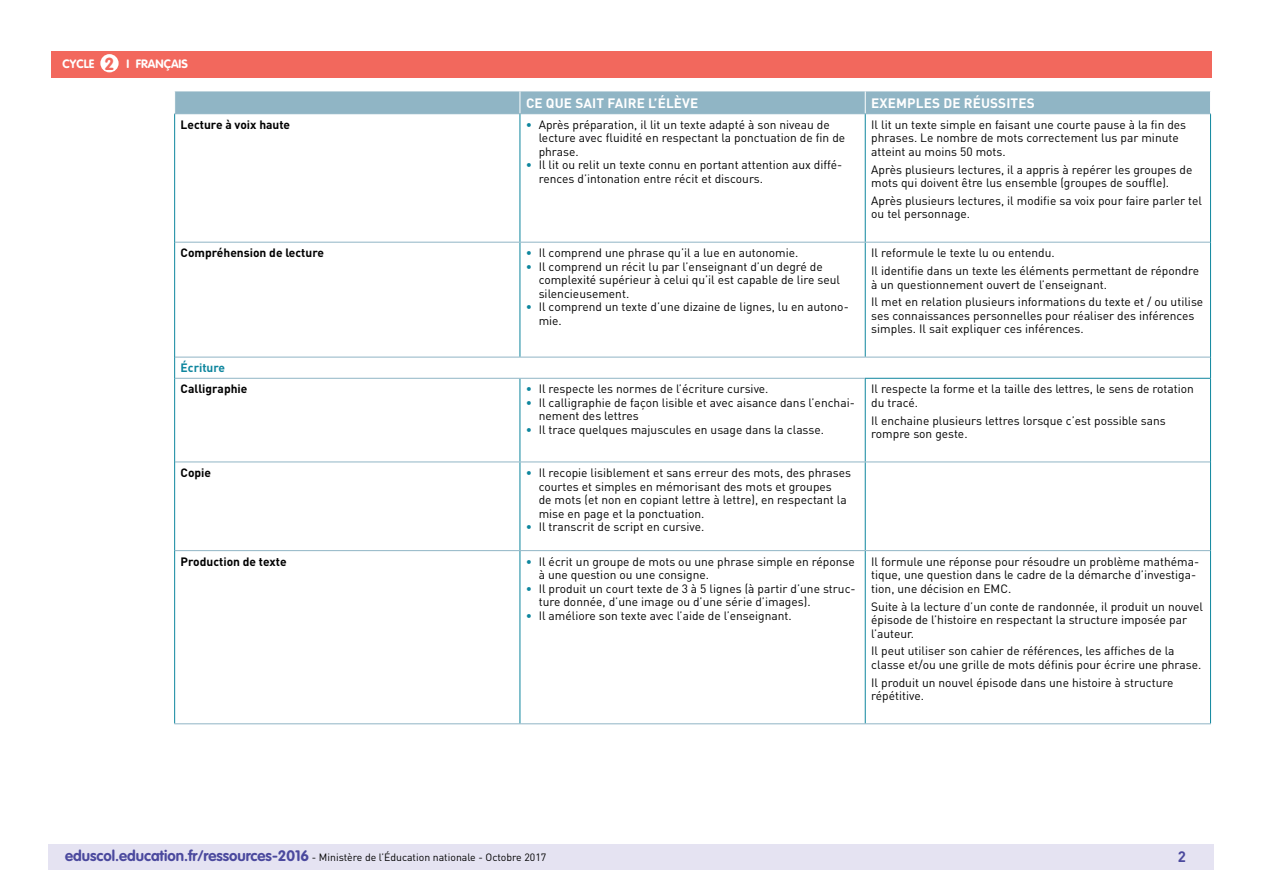
<style>
.page{position:relative;width:1263px;height:893px;background:#fff}
.page>*{position:absolute;margin:0;border:0;box-sizing:border-box;transform-origin:0 0}
.t1{font:700 17.25px "VAG Rounded Std";color:#f2685d}
.t2{font:700 15px "DIN Pro";color:#4b499e}
.Titre_têtière_tablea{font:700 13.5px "DIN Pro";letter-spacing:.01em;color:#fff}
.Texte_courant_tablea{font:12px/13.5px "DIN Pro";color:#000}
.Texte_gras_noir{font:700 12px "DIN Pro";color:#000}
.t3{font:700 12px "VAG Rounded Std";color:#fff}
.Texte_gras_bleu{font:700 12px "DIN Pro";color:#0e869e}
.t4{font:10.5px "DIN Pro";color:#000}
.s1{color:#0e869e}
.s2{font-family:"VAG Rounded Std";font-weight:700;font-size:15px;color:#4b499e}
</style>
<div class="page">
<div style="left:49px;top:844px;width:1165px;height:26px;background:#e5e3f2"></div>
<div style="left:51px;top:51px;width:1161px;height:27px;background:#f2685d"></div>
<div style="left:100px;top:54px;width:19px;height:18px;background:#fff;border-radius:50%"></div>
<hr style="left:174px;top:114px;width:1px;height:128px;background:#0e869e">
<hr style="left:520px;top:114px;width:1px;height:128px;background:#0e869e">
<hr style="left:865px;top:114px;width:1px;height:128px;background:#0e869e">
<hr style="left:1210px;top:114px;width:1px;height:128px;background:#0e869e">
<hr style="left:174px;top:242px;width:1px;height:115px;background:#0e869e">
<hr style="left:520px;top:242px;width:1px;height:115px;background:#0e869e">
<hr style="left:865px;top:242px;width:1px;height:115px;background:#0e869e">
<hr style="left:1210px;top:242px;width:1px;height:115px;background:#0e869e">
<svg style="left:174px;top:357px;width:1px;height:21px"></svg>
<svg style="left:1210px;top:357px;width:1px;height:21px"></svg>
<hr style="left:174px;top:378px;width:1px;height:84px;background:#0e869e">
<hr style="left:520px;top:379px;width:1px;height:83px;background:#0e869e">
<hr style="left:865px;top:378px;width:346px;height:1px;background:#0e869e">
<hr style="left:865px;top:379px;width:1px;height:83px;background:#0e869e">
<hr style="left:1210px;top:379px;width:1px;height:83px;background:#0e869e">
<hr style="left:174px;top:462px;width:1px;height:89px;background:#0e869e">
<hr style="left:520px;top:462px;width:1px;height:88px;background:#0e869e">
<hr style="left:865px;top:462px;width:1px;height:88px;background:#0e869e">
<hr style="left:1210px;top:462px;width:1px;height:89px;background:#0e869e">
<hr style="left:174px;top:551px;width:1px;height:172px;background:#0e869e">
<hr style="left:520px;top:551px;width:1px;height:172px;background:#0e869e">
<hr style="left:865px;top:551px;width:1px;height:172px;background:#0e869e">
<hr style="left:1210px;top:551px;width:1px;height:172px;background:#0e869e">
<hr style="left:175px;top:242px;width:345px;height:1px;background:#90b5c5">
<hr style="left:520px;top:242px;width:345px;height:1px;background:#90b5c5">
<hr style="left:865px;top:242px;width:345px;height:1px;background:#90b5c5">
<hr style="left:175px;top:357px;width:345px;height:1px;background:#90b5c5">
<hr style="left:520px;top:357px;width:345px;height:1px;background:#90b5c5">
<hr style="left:865px;top:357px;width:345px;height:1px;background:#90b5c5">
<hr style="left:175px;top:378px;width:345px;height:1px;background:#90b5c5">
<hr style="left:520px;top:378px;width:345px;height:1px;background:#90b5c5">
<hr style="left:175px;top:462px;width:345px;height:1px;background:#90b5c5">
<hr style="left:520px;top:462px;width:345px;height:1px;background:#90b5c5">
<hr style="left:865px;top:462px;width:345px;height:1px;background:#90b5c5">
<hr style="left:175px;top:550px;width:345px;height:1px;background:#90b5c5">
<hr style="left:520px;top:550px;width:345px;height:1px;background:#90b5c5">
<hr style="left:865px;top:550px;width:345px;height:1px;background:#90b5c5">
<hr style="left:174px;top:723px;width:346px;height:1px;background:#90b5c5">
<hr style="left:520px;top:723px;width:345px;height:1px;background:#90b5c5">
<hr style="left:865px;top:723px;width:346px;height:1px;background:#90b5c5">
<div style="left:174px;top:91px;width:1037px;height:22px;background:#90b5c5"></div>
<hr style="left:174px;top:113px;width:346px;height:1px;background:#90b5c5">
<hr style="left:520px;top:113px;width:345px;height:1px;background:#90b5c5">
<hr style="left:865px;top:113px;width:346px;height:1px;background:#90b5c5">
<p class="t1" style="left:105px;top:53px;width:11px">2</p>
<p class="t3" style="left:63px;top:57px;width:33px">CYCLE</p>
<p class="t3" style="left:127px;top:57px;width:63px">I FRANÇAIS</p>
<p class="Titre_têtière_tablea" style="left:526px;top:94px;width:174px">CE QUE SAIT FAIRE L’ÉLÈVE</p>
<p class="Titre_têtière_tablea" style="left:871px;top:94px;width:165px">EXEMPLES DE RÉUSSITES</p>
<p class="Texte_gras_noir" style="left:181px;top:117px;width:111px">Lecture à voix haute</p>
<p class="Texte_courant_tablea" style="left:539px;top:118px;width:308px;text-indent:-13px"><span class="s1">•</span> Après préparation, il lit un texte adapté à son niveau de lecture avec fluidité en respectant la ponctuation de fin de phrase.</p>
<p class="Texte_courant_tablea" style="left:539px;top:158px;width:305px;text-indent:-13px"><span class="s1">•</span> Il lit ou relit un texte connu en portant attention aux diffé&shy;rences d’intonation entre récit et discours.</p>
<p class="Texte_gras_noir" style="left:181px;top:245px;width:145px">Compréhension de lecture</p>
<p class="Texte_courant_tablea" style="left:526px;top:246px;width:274px"><span class="s1">•</span> Il comprend une phrase qu’il a lue en autonomie.</p>
<p class="Texte_courant_tablea" style="left:539px;top:259px;width:303px;text-indent:-13px"><span class="s1">•</span> Il comprend un récit lu par l’enseignant d’un degré de complexité supérieur à celui qu’il est capable de lire seul silencieusement.</p>
<p class="Texte_courant_tablea" style="left:539px;top:300px;width:312px;text-indent:-13px"><span class="s1">•</span> Il comprend un texte d’une dizaine de lignes, lu en autono&shy;mie.</p>
<p class="Texte_gras_bleu" style="left:181px;top:360px;width:46px">Écriture</p>
<p class="Texte_gras_noir" style="left:181px;top:381px;width:68px">Calligraphie</p>
<p class="Texte_courant_tablea" style="left:526px;top:382px;width:244px"><span class="s1">•</span> Il respecte les normes de l’écriture cursive.</p>
<p class="Texte_courant_tablea" style="left:539px;top:396px;width:318px;text-indent:-13px"><span class="s1">•</span> Il calligraphie de façon lisible et avec aisance dans l’enchai&shy;nement des lettres</p>
<p class="Texte_courant_tablea" style="left:526px;top:423px;width:299px"><span class="s1">•</span> Il trace quelques majuscules en usage dans la classe.</p>
<p class="Texte_gras_noir" style="left:181px;top:465px;width:32px">Copie</p>
<p class="Texte_courant_tablea" style="left:539px;top:466px;width:314px;text-indent:-13px"><span class="s1">•</span> Il recopie lisiblement et sans erreur des mots, des phrases courtes et simples en mémorisant des mots et groupes<br>de mots (et non en copiant lettre à lettre), en respectant la mise en page et la ponctuation.</p>
<p class="Texte_courant_tablea" style="left:526px;top:520px;width:180px"><span class="s1">•</span> Il transcrit de script en cursive.</p>
<p class="Texte_gras_noir" style="left:181px;top:553px;width:108px">Production de texte</p>
<p class="Texte_courant_tablea" style="left:539px;top:554px;width:318px;text-indent:-13px"><span class="s1">•</span> Il écrit un groupe de mots ou une phrase simple en réponse à une question ou une consigne.</p>
<p class="Texte_courant_tablea" style="left:539px;top:581px;width:318px;text-indent:-13px"><span class="s1">•</span> Il produit un court texte de 3 à 5 lignes (à partir d’une struc&shy;ture donnée, d’une image ou d’une série d’images).</p>
<p class="Texte_courant_tablea" style="left:526px;top:608px;width:267px"><span class="s1">•</span> Il améliore son texte avec l’aide de l’enseignant.</p>
<p class="Texte_courant_tablea" style="left:871px;top:118px;width:316px">Il lit un texte simple en faisant une courte pause à la fin des phrases. Le nombre de mots correctement lus par minute atteint au moins 50 mots.</p>
<p class="Texte_courant_tablea" style="left:871px;top:162px;width:323px">Après plusieurs lectures, il a appris à repérer les groupes de mots qui doivent être lus ensemble (groupes de souffle).</p>
<p class="Texte_courant_tablea" style="left:871px;top:194px;width:332px">Après plusieurs lectures, il modifie sa voix pour faire parler tel ou tel personnage.</p>
<p class="Texte_courant_tablea" style="left:871px;top:246px;width:185px">Il reformule le texte lu ou entendu.</p>
<p class="Texte_courant_tablea" style="left:871px;top:264px;width:329px">Il identifie dans un texte les éléments permettant de répondre à un questionnement ouvert de l’enseignant.</p>
<p class="Texte_courant_tablea" style="left:871px;top:295px;width:334px">Il met en relation plusieurs informations du texte et / ou utilise ses connaissances personnelles pour réaliser des inférences simples. Il sait expliquer ces inférences.</p>
<p class="Texte_courant_tablea" style="left:871px;top:382px;width:324px">Il respecte la forme et la taille des lettres, le sens de rotation du tracé.</p>
<p class="Texte_courant_tablea" style="left:871px;top:413px;width:296px">Il enchaine plusieurs lettres lorsque c’est possible sans rompre son geste.</p>
<p class="Texte_courant_tablea" style="left:871px;top:554px;width:329px">Il formule une réponse pour résoudre un problème mathéma&shy;tique, une question dans le cadre de la démarche d’investiga&shy;tion, une décision en EMC.</p>
<p class="Texte_courant_tablea" style="left:871px;top:599px;width:333px">Suite à la lecture d’un conte de randonnée, il produit un nouvel épisode de l’histoire en respectant la structure imposée par l’auteur.</p>
<p class="Texte_courant_tablea" style="left:871px;top:644px;width:332px">Il peut utiliser son cahier de références, les affiches de la classe et/ou une grille de mots définis pour écrire une phrase.</p>
<p class="Texte_courant_tablea" style="left:871px;top:675px;width:304px">Il produit un nouvel épisode dans une histoire à structure répétitive.</p>
<p class="t4" style="left:65px;top:850px;width:483px"><span class="s2">eduscol.education.fr/ressources-2016</span> - Ministère de l’Éducation nationale - Octobre 2017</p>
<p class="t2" style="left:1178px;top:846px;width:10px">2</p>
</div>
